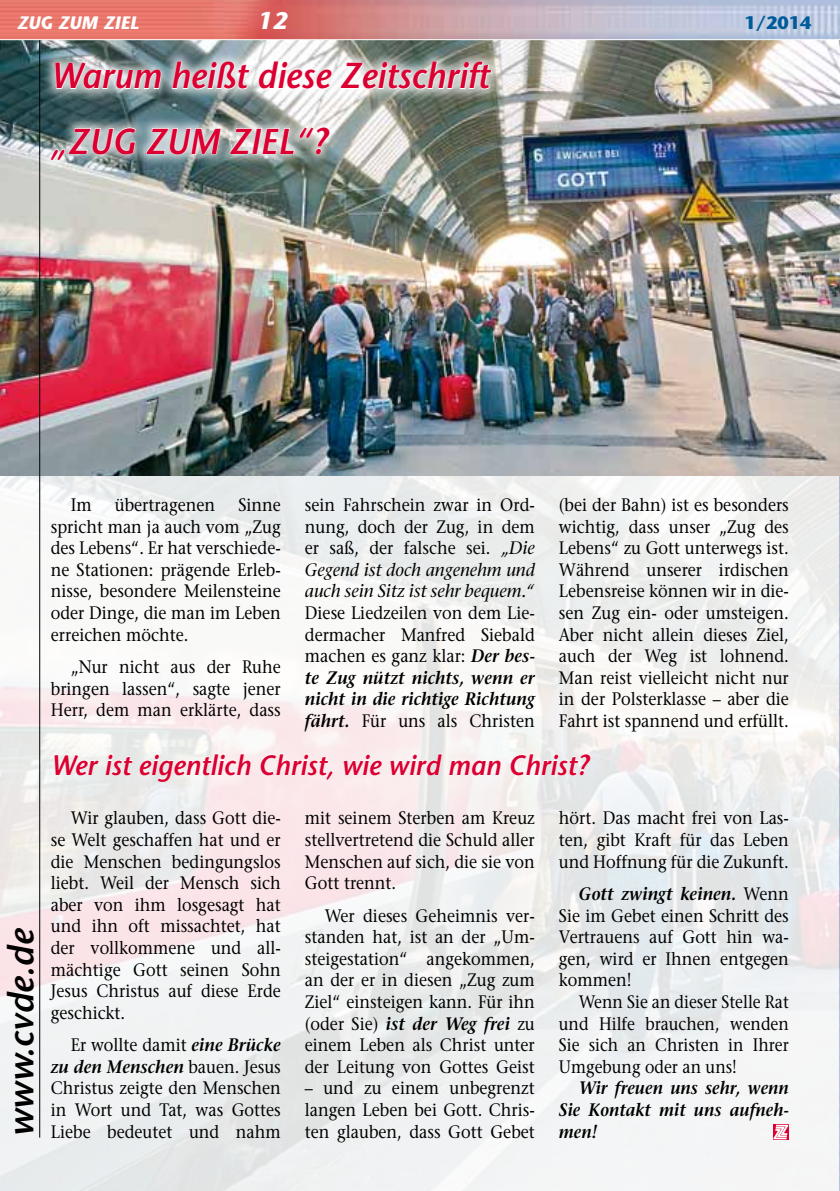
<style>
.page{position:relative;width:840px;height:1191px;background:#fff}
.page>*{position:absolute;margin:0;border:0;box-sizing:border-box;transform-origin:0 0}
.t1{font:italic 600 36px/65.2px "Stone Sans";color:#db0031;scale:.95 1}
.t2{font:italic 600 36px "Stone Sans";color:#000}
.t3{font:italic 600 28px "Stone Sans";color:#db0031;scale:.95 1}
.t4{font:italic 700 24px "Stone Sans";color:#fff}
.t5{font:18px/21.6px "Stone Serif";color:#000;text-align:justify;scale:.9 1}
.t6{font:18px/21.6px "Stone Serif";color:#000;text-align:justify;scale:.88 1}
.t7{font:italic 500 18px/21.6px "Stone Serif Std";color:#000;scale:.95 1}
.t8{font:italic 600 18px/21.6px "Stone Serif";color:#000;text-align:justify;scale:.88 1}
.t9{font:italic 700 18px "Stone Sans";color:#fff}
.t10{font:700 18px "Stone Sans";color:#005b9a}
.s1{font-weight:600;font-style:italic}
.s2{font-family:"Stone Serif Std";font-weight:500;font-style:italic}
</style>
<div class="page">
<img style="left:839px;top:0;width:1px;height:1191px">
<img style="left:0;top:476px;width:839px;height:715px">
<img style="left:0;top:40px;width:839px;height:436px">
<div style="left:35px;top:47px;width:467px;height:125px;background:#fff;opacity:.75"></div>
<svg style="left:339px;top:40px;width:153px;height:50px"></svg>
<svg style="left:50px;top:40px;width:282px;height:122px"></svg>
<svg style="left:54px;top:729px;width:197px;height:81px"></svg>
<svg style="left:259px;top:752px;width:74px;height:28px"></svg>
<svg style="left:342px;top:724px;width:40px;height:53px;background:#faeaed"></svg>
<svg style="left:389px;top:724px;width:112px;height:53px"></svg>
<svg style="left:509px;top:752px;width:82px;height:24px"></svg>
<svg style="left:772px;top:1139px;width:16px;height:1px"></svg>
<svg style="left:772px;top:1124px;width:16px;height:15px"></svg>
<img style="left:0;top:0;width:839px;height:39px">
<hr style="left:39px;top:40px;width:1px;height:1097px;background:#000">
<p class="t9" style="left:17px;top:11px;width:123px">ZUG ZUM ZIEL</p>
<h3 class="t4" style="left:257px;top:6px;width:32px">12</h3>
<p class="t10" style="left:744px;top:11px;width:69px">1/2014</p>
<h1 class="t1" style="left:51px;top:43px;width:463px">Warum heißt diese Zeitschrift „ZUG ZUM ZIEL “?</h1>
<h1 class="t2" style="left:-2px;top:1137px;width:210px;rotate:-90deg">www.cvde.de</h1>
<p class="t5" style="left:558px;top:494px;width:257px">(bei der Bahn) ist es besonders wichtig, dass unser „Zug des Lebens“ zu Gott unterwegs ist.<br>Während unserer irdischen Lebensreise können wir in die&shy;sen Zug ein- oder umsteigen.<br>Aber nicht allein dieses Ziel, auch der Weg ist lohnend.<br>Man reist vielleicht nicht nur in der Polsterklasse – aber die Fahrt ist spannend und erfüllt.</p>
<h2 class="t3" style="left:51px;top:747px;width:567px">Wer ist eigentlich Christ, wie wird man Christ?</h2>
<p class="t5" style="left:51px;top:807px;width:257px;text-indent:20px">Wir glauben, dass Gott die&shy;se Welt geschaffen hat und er die Menschen bedingungslos liebt. Weil der Mensch sich aber von ihm losgesagt hat und ihn oft missachtet, hat der vollkommene und all&shy;mächtige Gott seinen Sohn Jesus Christus auf diese Erde geschickt.</p>
<p class="t5" style="left:51px;top:1034px;width:257px;text-indent:20px">Er wollte damit <span class="s1">eine Brücke zu den Menschen</span> bauen. Jesus Christus zeigte den Menschen in Wort und Tat, was Gottes Liebe bedeutet und nahm</p>
<p class="t5" style="left:71px;top:494px;width:25px">Im</p>
<p class="t5" style="left:115px;top:494px;width:113px">übertragenen</p>
<p class="t5" style="left:305px;top:494px;width:257px">sein Fahrschein zwar in Ord&shy;nung, doch der Zug, in dem er saß, der falsche sei. <span class="s2">„Die</span></p>
<p class="t7" style="left:305px;top:559px;width:243px">Gegend ist doch angenehm und auch sein Sitz ist sehr bequem.“</p>
<p class="t5" style="left:305px;top:602px;width:257px">Diese Liedzeilen von dem Lie&shy;dermacher Manfred Siebald machen es ganz klar: <span class="s1">Der bes&shy;te Zug nützt nichts, wenn er nicht in die richtige Richtung fährt.</span> Für uns als Christen</p>
<p class="t5" style="left:51px;top:494px;width:257px;text-indent:187px">Sinne spricht man ja auch vom „Zug des Lebens“. Er hat verschiede&shy;ne Stationen: prägende Erleb&shy;nisse, besondere Meilensteine oder Dinge, die man im Leben erreichen möchte.</p>
<p class="t5" style="left:51px;top:656px;width:257px;text-indent:20px">„Nur nicht aus der Ruhe bringen lassen“, sagte jener Herr, dem man erklärte, dass</p>
<p class="t5" style="left:558px;top:807px;width:257px">hört. Das macht frei von Las&shy;ten, gibt Kraft für das Leben und Hoffnung für die Zukunft.</p>
<p class="t5" style="left:558px;top:882px;width:257px;text-indent:20px"><span class="s1">Gott zwingt keinen.</span> Wenn Sie im Gebet einen Schritt des Vertrauens auf Gott hin wa&shy;gen, wird er Ihnen entgegen kommen!</p>
<p class="t6" style="left:558px;top:990px;width:263px;text-indent:20px">Wenn Sie an dieser Stelle Rat und Hilfe brauchen, wenden Sie sich an Christen in Ihrer Umgebung oder an uns!</p>
<p class="t8" style="left:558px;top:1077px;width:263px;text-indent:20px">Wir freuen uns sehr, wenn Sie Kontakt mit uns aufneh&shy;men!</p>
<p class="t5" style="left:305px;top:807px;width:257px">mit seinem Sterben am Kreuz stellvertretend die Schuld aller Menschen auf sich, die sie von Gott trennt.</p>
<p class="t5" style="left:305px;top:904px;width:257px;text-indent:20px">Wer dieses Geheimnis ver&shy;standen hat, ist an der „Um&shy;steigestation“ angekommen, an der er in diesen „Zug zum Ziel“ einsteigen kann. Für ihn (oder Sie) <span class="s1">ist der Weg frei</span> zu einem Leben als Christ unter der Leitung von Gottes Geist</p>
<p class="t5" style="left:305px;top:1077px;width:257px">– und zu einem unbegrenzt langen Leben bei Gott. Chris&shy;ten glauben, dass Gott Gebet</p>
</div>
